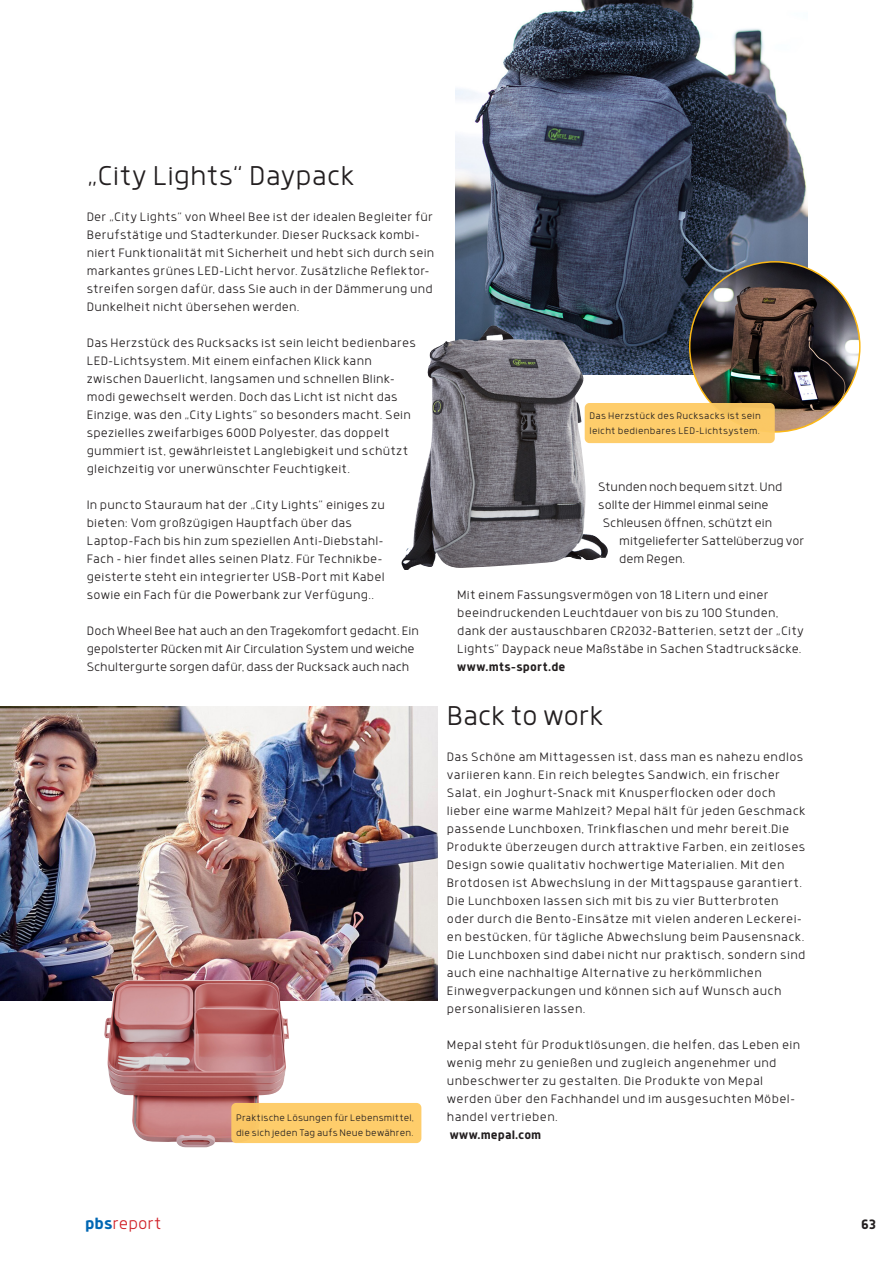
<style>
.page{position:relative;width:893px;height:1263px;background:#fff}
.page>*{position:absolute;margin:0;border:0;box-sizing:border-box;transform-origin:0 0}
.HL_2_Spalten{font:300 30px "Anteb Alt";letter-spacing:-.005em;color:#231f20}
.t1{font:300 18px "Anteb Alt";color:#d1232a}
.t2{font:700 15px "Anteb Alt";color:#231f20}
.GT_2019{font:300 13.5px/18px "Anteb Alt";letter-spacing:.01em;color:#231f20}
.GT_Abschluss_2019{font:300 13.5px/18px "Anteb Alt";letter-spacing:.025em;color:#231f20}
.GT_Abschluss_2019-2{font:700 13.5px "Anteb Alt";letter-spacing:.005em;color:#231f20}
.BU_2019{font:300 10.5px/15px "Anteb Alt";letter-spacing:.02em;color:#231f20}
.s1{font-weight:700}
.s2{font-weight:700;color:#0166b3}
</style>
<div class="page">
<img style="left:455px;top:0;width:353px;height:374px">
<img style="left:401px;top:326px;width:207px;height:244px">
<img style="left:690px;top:262px;width:170px;height:170px;border-radius:85px">
<div style="left:585px;top:403px;width:190px;height:40px;background:#fecd6b;border-radius:5px"></div>
<img style="left:0;top:707px;width:438px;height:293px">
<img style="left:103px;top:980px;width:186px;height:167px">
<div style="left:231px;top:1103px;width:190px;height:40px;background:#fecd6b;border-radius:5px"></div>
<p class="HL_2_Spalten" style="left:87px;top:158px;width:269px">„City Lights“ Daypack</p>
<p class="GT_2019" style="left:87px;top:207px;width:349px">Der „City Lights“ von Wheel Bee ist der idealen Begleiter für Berufstätige und Stadterkunder. Dieser Rucksack kombi&shy;niert Funktionalität mit Sicherheit und hebt sich durch sein markantes grünes LED-Licht hervor. Zusätzliche Reflektor&shy;streifen sorgen dafür, dass Sie auch in der Dämmerung und Dunkelheit nicht übersehen werden.</p>
<p class="GT_2019" style="left:87px;top:333px;width:331px">Das Herzstück des Rucksacks ist sein leicht bedienbares LED-Lichtsystem. Mit einem einfachen Klick kann zwischen Dauerlicht, langsamen und schnellen Blink&shy;modi gewechselt werden. Doch das Licht ist nicht das Einzige, was den „City Lights“ so besonders macht. Sein spezielles zweifarbiges 600D Polyester, das doppelt gummiert ist, gewährleistet Langlebigkeit und schützt gleichzeitig vor unerwünschter Feuchtigkeit.</p>
<p class="GT_2019" style="left:87px;top:495px;width:300px">In puncto Stauraum hat der „City Lights“ einiges zu bieten: Vom großzügigen Hauptfach über das Laptop-Fach bis hin zum speziellen Anti-Diebstahl-Fach – hier findet alles seinen Platz. Für Technikbe&shy;geisterte steht ein integrierter USB-Port mit Kabel sowie ein Fach für die Powerbank zur Verfügung..</p>
<p class="GT_2019" style="left:87px;top:621px;width:334px">Doch Wheel Bee hat auch an den Tragekomfort gedacht. Ein gepolsterter Rücken mit Air Circulation System und weiche<br>Schultergurte sorgen dafür, dass der Rucksack auch nach</p>
<p class="BU_2019" style="left:236px;top:1110px;width:179px">Praktische Lösungen für Lebensmittel, die sich jeden Tag aufs Neue bewähren.</p>
<p class="BU_2019" style="left:589px;top:408px;width:173px">Das Herzstück des Rucksacks ist sein leicht bedienbares LED-Lichtsystem.</p>
<p class="GT_2019" style="left:598px;top:477px;width:186px">Stunden noch bequem sitzt. Und</p>
<p class="GT_2019" style="left:598px;top:495px;width:172px">sollte der Himmel einmal seine</p>
<p class="GT_2019" style="left:603px;top:513px;width:171px">Schleusen öffnen, schützt ein</p>
<p class="GT_2019" style="left:619px;top:531px;width:187px">mitgelieferter Sattelüberzug vor</p>
<p class="GT_2019" style="left:619px;top:549px;width:67px">dem Regen.</p>
<p class="GT_Abschluss_2019" style="left:457px;top:585px;width:348px">Mit einem Fassungsvermögen von 18 Litern und einer beeindruckenden Leuchtdauer von bis zu 100 Stunden, dank der austauschbaren CR2032-Batterien, setzt der „City Lights“ Daypack neue Maßstäbe in Sachen Stadtrucksäcke. <span class="s1">www.mts-sport.de</span></p>
<p class="HL_2_Spalten" style="left:447px;top:698px;width:158px">Back to work</p>
<p class="GT_Abschluss_2019" style="left:447px;top:747px;width:360px">Das Schöne am Mittagessen ist, dass man es nahezu endlos variieren kann. Ein reich belegtes Sandwich, ein frischer Salat, ein Joghurt-Snack mit Knusperflocken oder doch lieber eine warme Mahlzeit? Mepal hält für jeden Geschmack passende Lunchboxen, Trinkflaschen und mehr bereit.Die Produkte überzeugen durch attraktive Farben, ein zeitloses Design sowie qualitativ hochwertige Materialien. Mit den Brotdosen ist Abwechslung in der Mittagspause garantiert.<br>Die Lunchboxen lassen sich mit bis zu vier Butterbroten oder durch die Bento-Einsätze mit vielen anderen Leckerei&shy;en bestücken, für tägliche Abwechslung beim Pausensnack.<br>Die Lunchboxen sind dabei nicht nur praktisch, sondern sind auch eine nachhaltige Alternative zu herkömmlichen Einwegverpackungen und können sich auf Wunsch auch personalisieren lassen.</p>
<p class="GT_Abschluss_2019" style="left:447px;top:1035px;width:355px">Mepal steht für Produktlösungen, die helfen, das Leben ein wenig mehr zu genießen und zugleich angenehmer und unbeschwerter zu gestalten. Die Produkte von Mepal werden über den Fachhandel und im ausgesuchten Möbel&shy;handel vertrieben.</p>
<p class="GT_Abschluss_2019-2" style="left:450px;top:1126px;width:93px">www.mepal.com</p>
<h2 class="t1" style="left:85px;top:1213px;width:78px"><span class="s2">pbs</span>report</h2>
<p class="t2" style="left:861px;top:1215px;width:16px">63</p>
</div>
